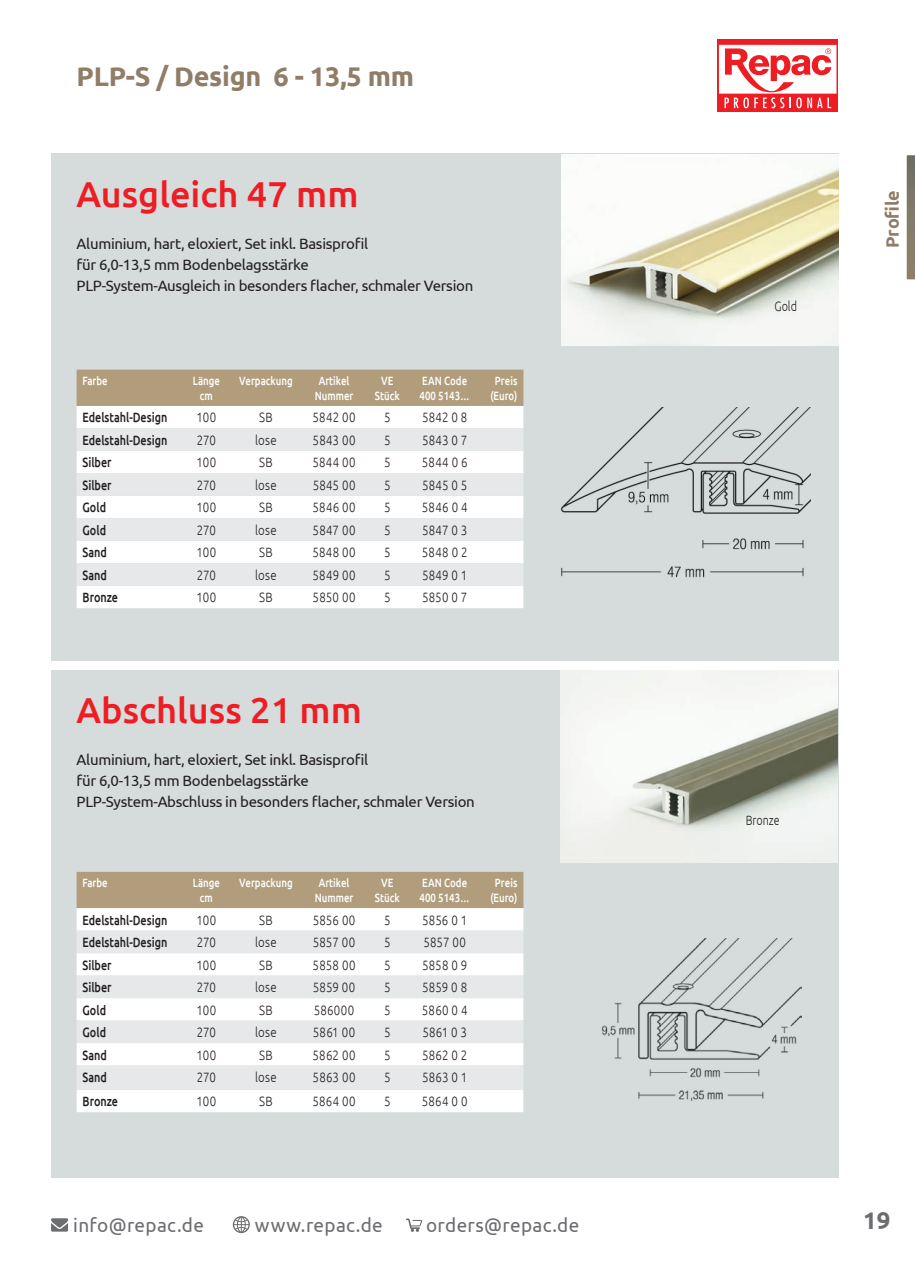
<style>
.page{position:relative;width:915px;height:1263px;background:#fff}
.page>*{position:absolute;margin:0;border:0;box-sizing:border-box;transform-origin:0 0}
.t1{font:500 36px "Ubuntu";color:#ee1d23}
.t2{font:700 27px "Ubuntu";letter-spacing:-.01em;color:#907d67}
.t3{font:700 24px "Ubuntu";color:#6c6d70}
.t4{font:19.5px "Ubuntu";letter-spacing:.02em;color:#6c6d70}
.t5{font:700 18px "Ubuntu";letter-spacing:-.01em;color:#907d67}
.t6{font:15px "Ubuntu";letter-spacing:-.02em;color:#231f20}
.t7{font:300 13.5px "Ubuntu";letter-spacing:.02em;color:#231f20;scale:.85 1}
.t8{font:500 13.5px "Ubuntu";color:#231f20;scale:.8 1}
.t9{font:300 13.5px "Ubuntu";letter-spacing:.02em;color:#231f20;scale:.8 1}
.t10{font:500 12px/15px "Ubuntu";letter-spacing:.005em;color:#fff;text-align:center;scale:.8 1}
</style>
<div class="page">
<div style="left:51px;top:153px;width:787px;height:1025px;background:#d6dbdb"></div>
<svg style="left:906px;top:155px;width:8px;height:125px"></svg>
<svg style="left:51px;top:1218px;width:17px;height:13px"></svg>
<svg style="left:233px;top:1216px;width:17px;height:17px"></svg>
<svg style="left:406px;top:1218px;width:16px;height:14px"></svg>
<div style="left:21px;top:661px;width:846px;height:9px;background:#fff"></div>
<img style="left:561px;top:408px;width:249px;height:170px">
<img style="left:561px;top:154px;width:277px;height:191px">
<img style="left:601px;top:938px;width:199px;height:164px">
<img style="left:560px;top:671px;width:276px;height:191px">
<div style="left:77px;top:370px;width:446px;height:36px;background:#b19d7c"></div>
<div style="left:77px;top:406px;width:446px;height:202px;background:#fff"></div>
<svg style="left:77px;top:428px;width:446px;height:158px;fill:#e6e8e9"></svg>
<div style="left:77px;top:872px;width:446px;height:36px;background:#b19d7c"></div>
<div style="left:77px;top:908px;width:446px;height:204px;background:#fff"></div>
<svg style="left:77px;top:931px;width:446px;height:159px;fill:#e6e8e9"></svg>
<div style="left:717px;top:39px;width:120px;height:73px;background:#ee1d23"></div>
<div style="left:718px;top:45px;width:118px;height:49px;background:#fff"></div>
<svg style="left:724px;top:48px;width:107px;height:60px"></svg>
<p class="t2" style="left:77px;top:60px;width:339px">PLP-S / Design 6 - 13,5 mm</p>
<p class="t1" style="left:77px;top:171px;width:283px">Ausgleich 47 mm</p>
<p class="t6" style="left:77px;top:234px;width:293px">Aluminium, hart, eloxiert, Set inkl. Basisprofil</p>
<p class="t6" style="left:77px;top:255px;width:233px">für 6,0-13,5 mm Bodenbelagsstärke</p>
<p class="t6" style="left:77px;top:276px;width:398px">PLP-System-Ausgleich in besonders flacher, schmaler Version</p>
<p class="t10" style="left:83px;top:373px;width:33px">Farbe</p>
<p class="t10" style="left:193px;top:373px;width:35px">Länge cm</p>
<p class="t10" style="left:239px;top:373px;width:68px">Verpackung</p>
<p class="t10" style="left:314px;top:373px;width:50px">Artikel<br>Nummer</p>
<p class="t10" style="left:375px;top:373px;width:32px">VE<br>Stück</p>
<p class="t10" style="left:419px;top:373px;width:64px;text-align:left">EAN Code<br>400 5143…</p>
<p class="t10" style="left:490px;top:373px;width:35px">Preis (Euro)</p>
<p class="t8" style="left:83px;top:409px;width:107px">Edelstahl-Design</p>
<p class="t7" style="left:196px;top:409px;width:25px">100</p>
<p class="t7" style="left:259px;top:409px;width:17px">SB</p>
<p class="t7" style="left:312px;top:409px;width:52px">5842 00</p>
<p class="t7" style="left:384px;top:409px;width:9px">5</p>
<p class="t7" style="left:422px;top:409px;width:55px">5842 0 8</p>
<p class="t8" style="left:83px;top:432px;width:107px">Edelstahl-Design</p>
<p class="t7" style="left:197px;top:432px;width:24px">270</p>
<p class="t7" style="left:255px;top:432px;width:27px">lose</p>
<p class="t7" style="left:312px;top:432px;width:52px">5843 00</p>
<p class="t7" style="left:384px;top:432px;width:9px">5</p>
<p class="t7" style="left:422px;top:432px;width:55px">5843 0 7</p>
<p class="t8" style="left:83px;top:454px;width:38px">Silber</p>
<p class="t7" style="left:196px;top:454px;width:25px">100</p>
<p class="t7" style="left:259px;top:454px;width:17px">SB</p>
<p class="t7" style="left:312px;top:454px;width:53px">5844 00</p>
<p class="t7" style="left:384px;top:454px;width:9px">5</p>
<p class="t7" style="left:421px;top:454px;width:55px">5844 0 6</p>
<p class="t8" style="left:83px;top:476px;width:38px">Silber</p>
<p class="t7" style="left:197px;top:477px;width:24px">270</p>
<p class="t7" style="left:255px;top:477px;width:27px">lose</p>
<p class="t7" style="left:312px;top:477px;width:52px">5845 00</p>
<p class="t7" style="left:384px;top:477px;width:9px">5</p>
<p class="t7" style="left:422px;top:477px;width:55px">5845 0 5</p>
<p class="t8" style="left:83px;top:499px;width:31px">Gold</p>
<p class="t7" style="left:196px;top:499px;width:25px">100</p>
<p class="t7" style="left:259px;top:499px;width:17px">SB</p>
<p class="t7" style="left:312px;top:499px;width:52px">5846 00</p>
<p class="t7" style="left:384px;top:499px;width:9px">5</p>
<p class="t7" style="left:421px;top:499px;width:55px">5846 0 4</p>
<p class="t8" style="left:83px;top:521px;width:31px">Gold</p>
<p class="t7" style="left:197px;top:522px;width:24px">270</p>
<p class="t7" style="left:255px;top:522px;width:27px">lose</p>
<p class="t7" style="left:312px;top:522px;width:52px">5847 00</p>
<p class="t7" style="left:384px;top:522px;width:9px">5</p>
<p class="t7" style="left:422px;top:522px;width:55px">5847 0 3</p>
<p class="t8" style="left:83px;top:544px;width:32px">Sand</p>
<p class="t7" style="left:196px;top:544px;width:25px">100</p>
<p class="t7" style="left:259px;top:544px;width:17px">SB</p>
<p class="t7" style="left:312px;top:544px;width:52px">5848 00</p>
<p class="t7" style="left:384px;top:544px;width:9px">5</p>
<p class="t7" style="left:421px;top:544px;width:55px">5848 0 2</p>
<p class="t8" style="left:83px;top:566px;width:32px">Sand</p>
<p class="t7" style="left:197px;top:567px;width:24px">270</p>
<p class="t7" style="left:255px;top:567px;width:27px">lose</p>
<p class="t7" style="left:312px;top:567px;width:52px">5849 00</p>
<p class="t7" style="left:384px;top:567px;width:9px">5</p>
<p class="t7" style="left:422px;top:567px;width:55px">5849 0 1</p>
<p class="t8" style="left:83px;top:589px;width:46px">Bronze</p>
<p class="t7" style="left:196px;top:589px;width:25px">100</p>
<p class="t7" style="left:259px;top:589px;width:17px">SB</p>
<p class="t7" style="left:312px;top:589px;width:52px">5850 00</p>
<p class="t7" style="left:384px;top:589px;width:9px">5</p>
<p class="t7" style="left:422px;top:589px;width:55px">5850 0 7</p>
<p class="t1" style="left:77px;top:688px;width:287px">Abschluss 21 mm</p>
<p class="t6" style="left:77px;top:751px;width:293px">Aluminium, hart, eloxiert, Set inkl. Basisprofil</p>
<p class="t6" style="left:77px;top:772px;width:233px">für 6,0-13,5 mm Bodenbelagsstärke</p>
<p class="t6" style="left:77px;top:793px;width:399px">PLP-System-Abschluss in besonders flacher, schmaler Version</p>
<p class="t10" style="left:83px;top:875px;width:33px">Farbe</p>
<p class="t10" style="left:193px;top:875px;width:35px">Länge cm</p>
<p class="t10" style="left:239px;top:875px;width:68px">Verpackung</p>
<p class="t10" style="left:314px;top:875px;width:50px">Artikel<br>Nummer</p>
<p class="t10" style="left:375px;top:875px;width:32px">VE<br>Stück</p>
<p class="t10" style="left:419px;top:875px;width:64px;text-align:left">EAN Code<br>400 5143…</p>
<p class="t10" style="left:490px;top:875px;width:35px">Preis (Euro)</p>
<p class="t8" style="left:83px;top:911px;width:107px">Edelstahl-Design</p>
<p class="t7" style="left:196px;top:912px;width:25px">100</p>
<p class="t7" style="left:259px;top:912px;width:17px">SB</p>
<p class="t7" style="left:312px;top:912px;width:52px">5856 00</p>
<p class="t7" style="left:384px;top:912px;width:9px">5</p>
<p class="t7" style="left:422px;top:912px;width:55px">5856 0 1</p>
<p class="t8" style="left:83px;top:934px;width:107px">Edelstahl-Design</p>
<p class="t7" style="left:197px;top:934px;width:24px">270</p>
<p class="t7" style="left:255px;top:934px;width:27px">lose</p>
<p class="t7" style="left:312px;top:934px;width:52px">5857 00</p>
<p class="t7" style="left:384px;top:934px;width:9px">5</p>
<p class="t7" style="left:423px;top:934px;width:52px">5857 00</p>
<p class="t8" style="left:83px;top:956px;width:38px">Silber</p>
<p class="t7" style="left:196px;top:957px;width:25px">100</p>
<p class="t7" style="left:259px;top:957px;width:17px">SB</p>
<p class="t7" style="left:312px;top:957px;width:52px">5858 00</p>
<p class="t7" style="left:384px;top:957px;width:9px">5</p>
<p class="t7" style="left:422px;top:957px;width:55px">5858 0 9</p>
<p class="t8" style="left:83px;top:979px;width:38px">Silber</p>
<p class="t7" style="left:197px;top:979px;width:24px">270</p>
<p class="t7" style="left:255px;top:979px;width:27px">lose</p>
<p class="t7" style="left:313px;top:979px;width:51px">5859 00</p>
<p class="t7" style="left:384px;top:979px;width:9px">5</p>
<p class="t7" style="left:422px;top:979px;width:54px">5859 0 8</p>
<p class="t8" style="left:83px;top:1001px;width:31px">Gold</p>
<p class="t7" style="left:196px;top:1002px;width:25px">100</p>
<p class="t7" style="left:259px;top:1002px;width:17px">SB</p>
<p class="t7" style="left:313px;top:1002px;width:49px">586000</p>
<p class="t7" style="left:384px;top:1002px;width:9px">5</p>
<p class="t7" style="left:422px;top:1002px;width:55px">5860 0 4</p>
<p class="t8" style="left:83px;top:1024px;width:31px">Gold</p>
<p class="t7" style="left:197px;top:1024px;width:24px">270</p>
<p class="t7" style="left:255px;top:1024px;width:27px">lose</p>
<p class="t7" style="left:313px;top:1024px;width:51px">5861 00</p>
<p class="t7" style="left:384px;top:1024px;width:9px">5</p>
<p class="t7" style="left:422px;top:1024px;width:54px">5861 0 3</p>
<p class="t8" style="left:83px;top:1046px;width:32px">Sand</p>
<p class="t7" style="left:196px;top:1046px;width:25px">100</p>
<p class="t7" style="left:259px;top:1046px;width:17px">SB</p>
<p class="t7" style="left:312px;top:1046px;width:52px">5862 00</p>
<p class="t7" style="left:384px;top:1046px;width:9px">5</p>
<p class="t7" style="left:422px;top:1046px;width:55px">5862 0 2</p>
<p class="t8" style="left:83px;top:1069px;width:32px">Sand</p>
<p class="t7" style="left:197px;top:1069px;width:24px">270</p>
<p class="t7" style="left:255px;top:1069px;width:27px">lose</p>
<p class="t7" style="left:312px;top:1069px;width:52px">5863 00</p>
<p class="t7" style="left:384px;top:1069px;width:9px">5</p>
<p class="t7" style="left:422px;top:1069px;width:55px">5863 0 1</p>
<p class="t8" style="left:83px;top:1093px;width:46px">Bronze</p>
<p class="t7" style="left:196px;top:1093px;width:25px">100</p>
<p class="t7" style="left:259px;top:1093px;width:17px">SB</p>
<p class="t7" style="left:312px;top:1093px;width:52px">5864 00</p>
<p class="t7" style="left:384px;top:1093px;width:9px">5</p>
<p class="t7" style="left:422px;top:1093px;width:55px">5864 0 0</p>
<h3 class="t4" style="left:73px;top:1213px;width:132px">info@repac.de</h3>
<h3 class="t4" style="left:255px;top:1213px;width:129px">www.repac.de</h3>
<h3 class="t4" style="left:426px;top:1213px;width:155px">orders@repac.de</h3>
<p class="t9" style="left:774px;top:298px;width:30px">Gold</p>
<h3 class="t5" style="left:881px;top:248px;width:59px;rotate:-90deg">Profile</h3>
<p class="t9" style="left:745px;top:812px;width:44px">Bronze</p>
<h3 class="t3" style="left:862px;top:1205px;width:29px">19</h3>
</div>
